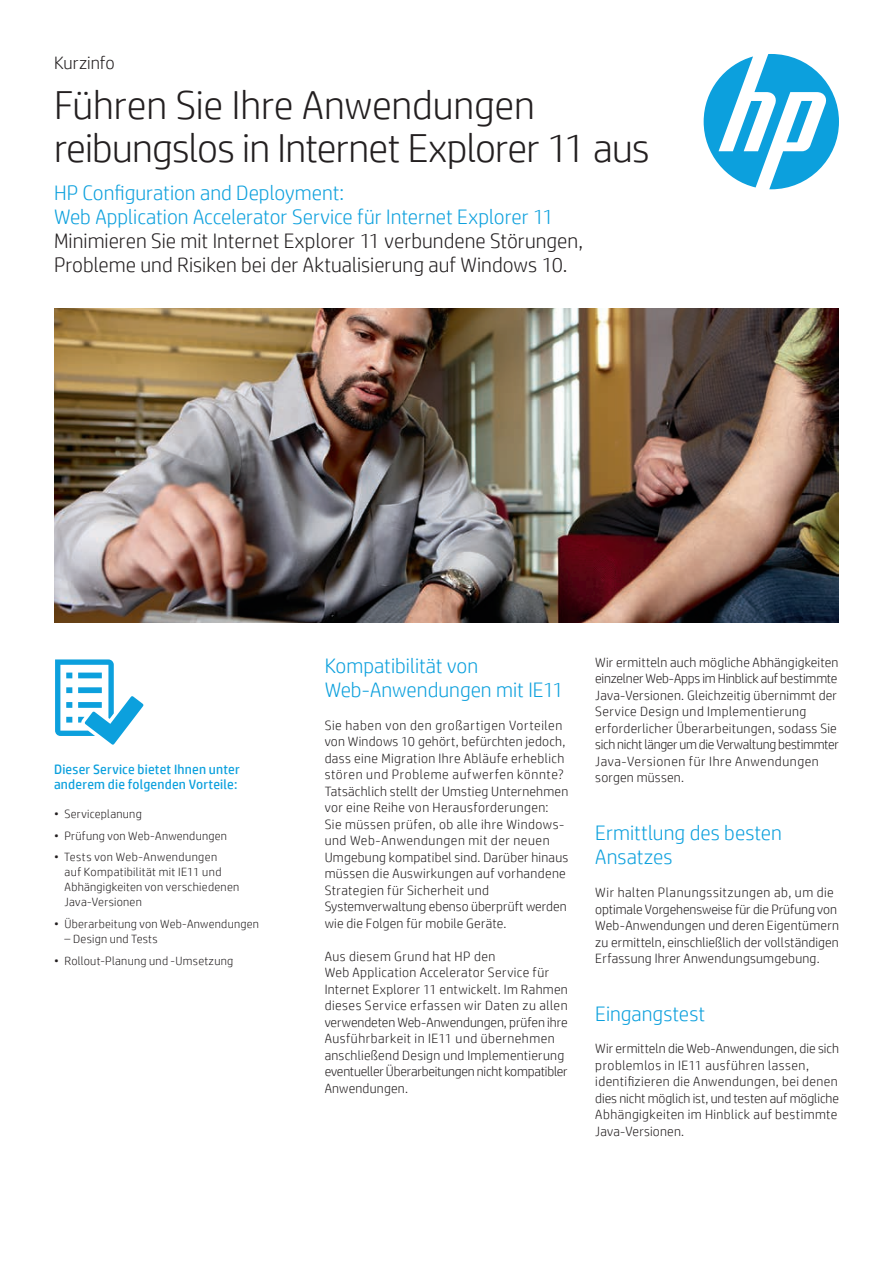
<style>
.page{position:relative;width:893px;height:1263px;background:#fff}
.page>*{position:absolute;margin:0;border:0;box-sizing:border-box;transform-origin:0 0}
.t1{font:300 40.5px/43.5px "HP Simplified";letter-spacing:-.015em;color:#231f20}
.t2{font:300 21px/24px "HP Simplified";color:#0ca0dd}
.t3{font:300 21px/24px "HP Simplified";color:#231f20}
.t4{font:300 18px "HP Simplified";color:#231f20}
.t5{font:300 13.5px/16.5px "HP Simplified";letter-spacing:.02em;color:#231f20}
.t6{font:13.5px/15px "HP Simplified";letter-spacing:.015em;color:#0ca0dd}
.t7{font:300 12px/15px "HP Simplified";letter-spacing:.02em;color:#231f20}
</style>
<div class="page">
<svg style="left:55px;top:659px;width:89px;height:86px"></svg>
<svg style="left:704px;top:54px;width:135px;height:135px"></svg>
<img style="left:54px;top:309px;width:785px;height:313px">
<h3 class="t4" style="left:54px;top:51px;width:62px">Kurzinfo</h3>
<h1 class="t1" style="left:54px;top:82px;width:597px">Führen Sie Ihre Anwendungen reibungslos in Internet Explorer 11 aus</h1>
<h2 class="t2" style="left:54px;top:180px;width:501px">HP Configuration and Deployment:<br>Web Application Accelerator Service für Internet Explorer 11</h2>
<h2 class="t3" style="left:54px;top:228px;width:531px">Minimieren Sie mit Internet Explorer 11 verbundene Störungen,<br>Probleme und Risiken bei der Aktualisierung auf Windows 10.</h2>
<p class="t6" style="left:54px;top:762px;width:187px">Dieser Service bietet Ihnen unter anderem die folgenden Vorteile:</p>
<p class="t7" style="left:54px;top:806px;width:89px">• Serviceplanung</p>
<p class="t7" style="left:54px;top:827px;width:175px">• Prüfung von Web-Anwendungen</p>
<p class="t7" style="left:65px;top:849px;width:176px;text-indent:-11px">• Tests von Web-Anwendungen<br>auf Kompatibilität mit IE11 und<br>Abhängigkeiten von verschiedenen<br>Java-Versionen</p>
<p class="t7" style="left:54px;top:916px;width:207px">• Überarbeitung von Web-Anwendungen</p>
<p class="t7" style="left:65px;top:931px;width:95px">– Design und Tests</p>
<p class="t7" style="left:54px;top:953px;width:181px">• Rollout-Planung und -Umsetzung</p>
<h2 class="t2" style="left:325px;top:653px;width:240px">Kompatibilität von<br>Web-Anwendungen mit IE11</h2>
<p class="t5" style="left:325px;top:716px;width:245px">Sie haben von den großartigen Vorteilen von Windows 10 gehört, befürchten jedoch, dass eine Migration Ihre Abläufe erheblich stören und Probleme aufwerfen könnte?<br>Tatsächlich stellt der Umstieg Unternehmen vor eine Reihe von Herausforderungen:<br>Sie müssen prüfen, ob alle ihre Windows&shy;und Web-Anwendungen mit der neuen Umgebung kompatibel sind. Darüber hinaus müssen die Auswirkungen auf vorhandene Strategien für Sicherheit und Systemverwaltung ebenso überprüft werden wie die Folgen für mobile Geräte.</p>
<p class="t5" style="left:325px;top:947px;width:245px">Aus diesem Grund hat HP den<br>Web Application Accelerator Service für Internet Explorer 11 entwickelt. Im Rahmen dieses Service erfassen wir Daten zu allen verwendeten Web-Anwendungen, prüfen ihre Ausführbarkeit in IE11 und übernehmen anschließend Design und Implementierung eventueller Überarbeitungen nicht kompatibler Anwendungen.</p>
<p class="t5" style="left:595px;top:654px;width:245px">Wir ermitteln auch mögliche Abhängigkeiten einzelner Web-Apps im Hinblick auf bestimmte Java-Versionen. Gleichzeitig übernimmt der Service Design und Implementierung erforderlicher Überarbeitungen, sodass Sie sich nicht länger um die Verwaltung bestimmter Java-Versionen für Ihre Anwendungen sorgen müssen.</p>
<h2 class="t2" style="left:595px;top:820px;width:188px">Ermittlung des besten<br>Ansatzes</h2>
<p class="t5" style="left:595px;top:884px;width:245px">Wir halten Planungssitzungen ab, um die optimale Vorgehensweise für die Prüfung von Web-Anwendungen und deren Eigentümern zu ermitteln, einschließlich der vollständigen Erfassung Ihrer Anwendungsumgebung.</p>
<h2 class="t2" style="left:595px;top:1001px;width:111px">Eingangstest</h2>
<p class="t5" style="left:595px;top:1040px;width:245px">Wir ermitteln die Web-Anwendungen, die sich problemlos in IE11 ausführen lassen, identifizieren die Anwendungen, bei denen dies nicht möglich ist, und testen auf mögliche Abhängigkeiten im Hinblick auf bestimmte Java-Versionen.</p>
</div>
